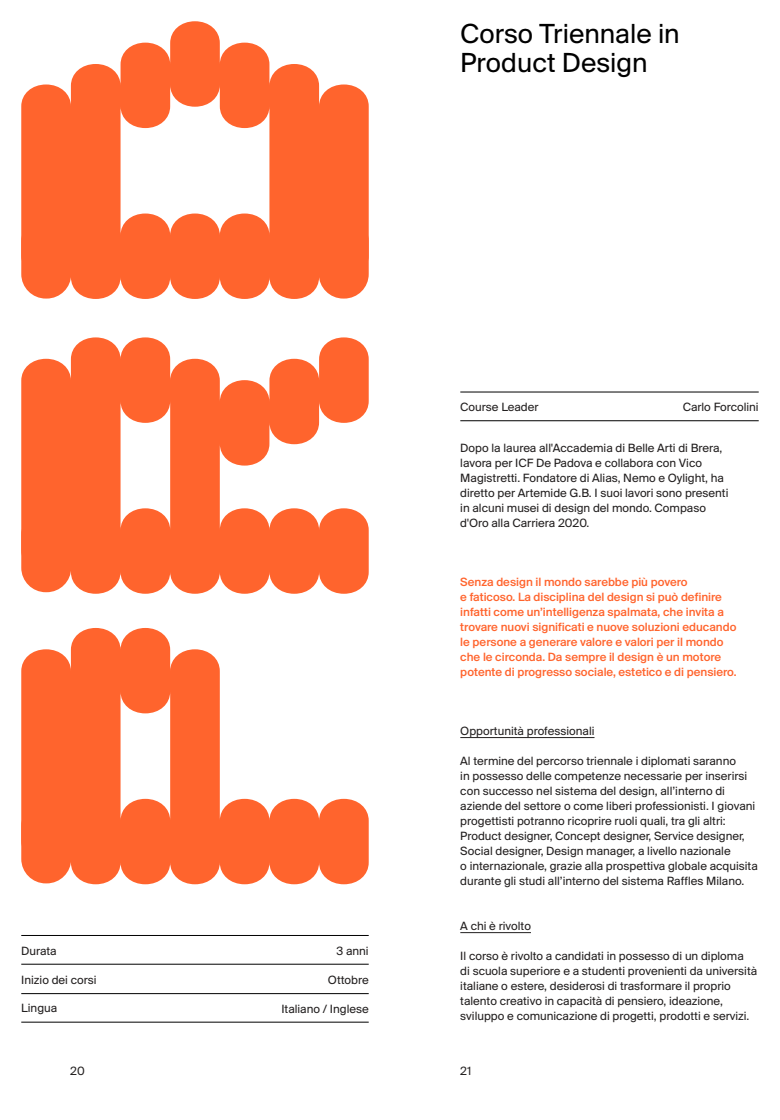
<style>
.page{position:relative;width:780px;height:1120px;background:#fff}
.page>*{position:absolute;margin:0;border:0;box-sizing:border-box;transform-origin:0 0}
.t1{font:28.75px/28.8px "Suisse BP Intl";color:#000}
.t2{font:12.5px/15px "Suisse BP Intl";color:#221f1f}
.t3{font:500 12.5px/15px "Suisse BP Intl";color:#ff642d}
</style>
<div class="page">
<hr style="left:460px;top:737px;width:134px;height:1px;background:#221f1f">
<hr style="left:460px;top:932px;width:71px;height:1px;background:#221f1f">
<hr style="left:21px;top:935px;width:348px;height:1px;background:#000">
<hr style="left:21px;top:964px;width:348px;height:1px;background:#000">
<hr style="left:21px;top:993px;width:348px;height:1px;background:#000">
<hr style="left:21px;top:1021px;width:348px;height:1px;background:#000">
<svg style="left:21px;top:21px;width:348px;height:863px;fill:#ff642d"></svg>
<div style="left:21px;top:216px;width:50px;height:82px;background:#ff642d;border-radius:25px"></div>
<div style="left:21px;top:510px;width:50px;height:82px;background:#ff642d;border-radius:25px"></div>
<div style="left:21px;top:801px;width:50px;height:82px;background:#ff642d;border-radius:25px"></div>
<div style="left:319px;top:216px;width:50px;height:82px;background:#ff642d;border-radius:25px"></div>
<hr style="left:460px;top:392px;width:298px;height:1px;background:#000">
<hr style="left:460px;top:420px;width:298px;height:1px;background:#000">
<h1 class="t1" style="left:460px;top:19px;width:221px">Corso Triennale in<br>Product Design</h1>
<p class="t2" style="left:460px;top:400px;width:80px">Course Leader</p>
<p class="t2" style="left:682px;top:400px;width:77px">Carlo Forcolini</p>
<p class="t2" style="left:460px;top:440px;width:269px">Dopo la laurea all'Accademia di Belle Arti di Brera, lavora per ICF De Padova e collabora con Vico Magistretti. Fondatore di Alias, Nemo e Oylight, ha diretto per Artemide G.B. I suoi lavori sono presenti in alcuni musei di design del mondo. Compaso d'Oro alla Carriera 2020.</p>
<p class="t2" style="left:21px;top:943px;width:37px">Durata</p>
<p class="t2" style="left:21px;top:972px;width:77px">Inizio dei corsi</p>
<p class="t2" style="left:21px;top:1001px;width:37px">Lingua</p>
<p class="t2" style="left:336px;top:943px;width:34px">3 anni</p>
<p class="t2" style="left:328px;top:972px;width:42px">Ottobre</p>
<p class="t2" style="left:281px;top:1002px;width:89px">Italiano / Inglese</p>
<p class="t3" style="left:460px;top:575px;width:278px">Senza design il mondo sarebbe più povero<br>e faticoso. La disciplina del design si può definire infatti come un’intelligenza spalmata, che invita a trovare nuovi significati e nuove soluzioni educando le persone a generare valore e valori per il mondo che le circonda. Da sempre il design è un motore potente di progresso sociale, estetico e di pensiero.</p>
<p class="t2" style="left:460px;top:723px;width:136px">Opportunità professionali</p>
<p class="t2" style="left:460px;top:753px;width:299px">Al termine del percorso triennale i diplomati saranno<br>in possesso delle competenze necessarie per inserirsi con successo nel sistema del design, all’interno di aziende del settore o come liberi professionisti. I giovani progettisti potranno ricoprire ruoli quali, tra gli altri:<br>Product designer, Concept designer, Service designer, Social designer, Design manager, a livello nazionale<br>o internazionale, grazie alla prospettiva globale acquisita durante gli studi all’interno del sistema Raffles Milano.</p>
<p class="t2" style="left:460px;top:918px;width:72px">A chi è rivolto</p>
<p class="t2" style="left:460px;top:948px;width:298px">Il corso è rivolto a candidati in possesso di un diploma<br>di scuola superiore e a studenti provenienti da università italiane o estere, desiderosi di trasformare il proprio talento creativo in capacità di pensiero, ideazione, sviluppo e comunicazione di progetti, prodotti e servizi.</p>
<p class="t2" style="left:70px;top:1064px;width:16px">20</p>
<p class="t2" style="left:460px;top:1064px;width:13px">21</p>
</div>
